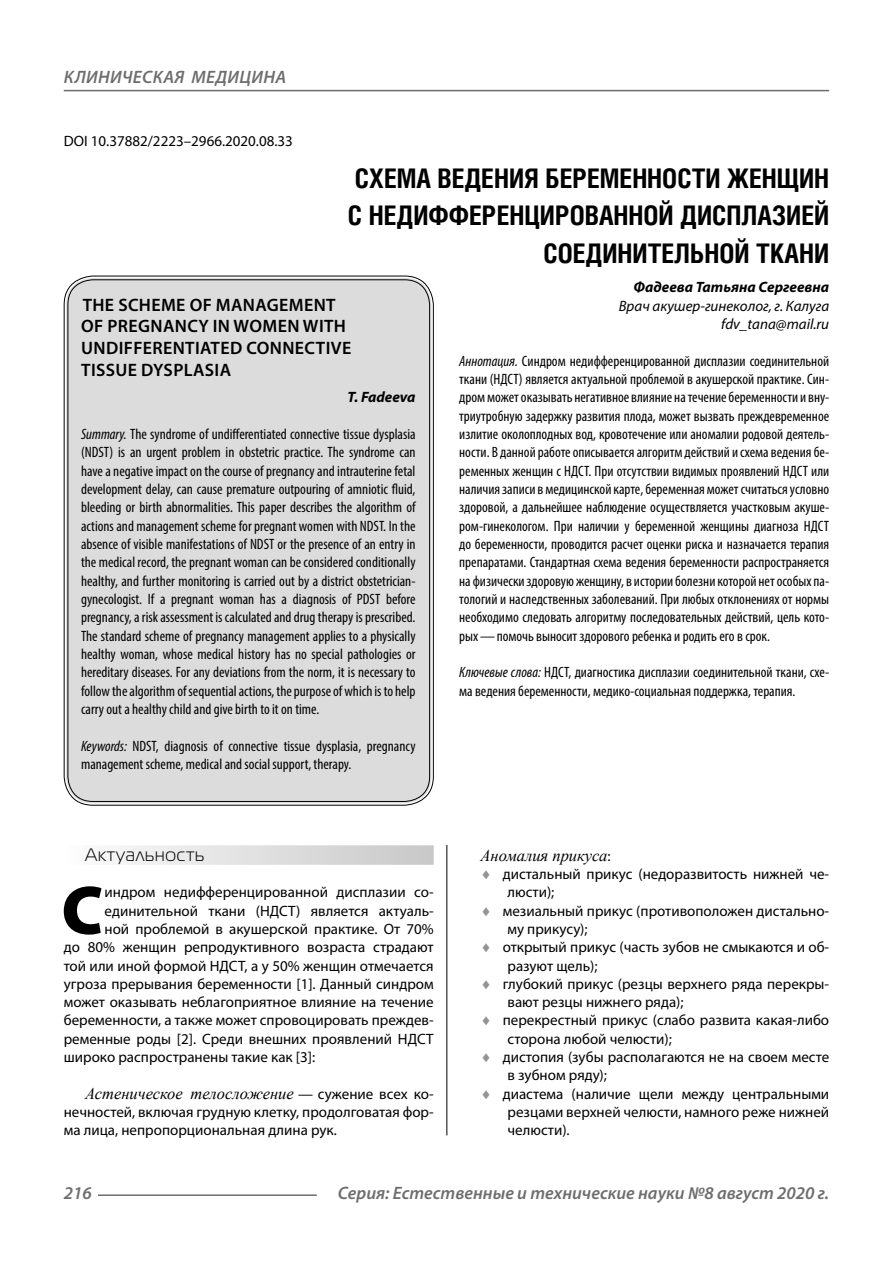
<style>
.page{position:relative;width:893px;height:1263px;background:#fff}
.page>*{position:absolute;margin:0;border:0;box-sizing:border-box;transform-origin:0 0}
.Bukvica{font:900 69.3px "Myriad Pro";color:#000}
.Header{font:700 27px/37.5px "Helios Cond C";color:#000;text-align:right}
.Header-eng{font:600 18px/21.6px "Myriad Pro";letter-spacing:.02em;color:#000}
.t1{font:italic 600 18px "Myriad Pro";color:#6e6e6e}
.Subheader{font:18px "Magistral C";letter-spacing:.05em;color:#000}
.Normal{font:italic 16.5px "Times New Roman";color:#000}
.Annotation-rus{font:condensed 15px/18.3px "Myriad Pro";color:#000;text-align:justify}
.Annotation-eng{font:condensed 15px/18.3px "Myriad Pro";color:#000;text-align:justify}
.Normal-2{font:15px/18.3px "Myriad Pro";color:#000}
.Bukvica-2{font:15px "Myriad Pro";color:#000}
.DOI{font:15px "Myriad Pro";color:#000}
.Author-doc{font:italic 15px "Myriad Pro";color:#000}
.Author{font:italic 700 15px "Myriad Pro";color:#000}
.Author-email{font:italic 15px "Myriad Pro";color:#000}
.Author-eng{font:italic 700 15px "Myriad Pro";letter-spacing:-.005em;color:#000}
.s1{font-style:italic}
.s2{font-family:"Myriad Pro";font-style:normal;font-size:15px}
.s3{color:#949494}
</style>
<div class="page">
<hr style="left:446px;top:842px;width:1px;height:293px;background:#000">
<div style="left:64px;top:845px;width:370px;height:20px;background:linear-gradient(to right,#fcfcfc,#c8c8c8)"></div>
<div style="left:66px;top:278px;width:365px;height:525px;background:#dcdcdc;border-radius:27px"></div>
<hr style="left:98px;top:1194px;width:219px;height:2px;background:#6e6e6e">
<hr style="left:64px;top:90px;width:765px;height:1px;background:#6e6e6e">
<p class="t1" style="left:64px;top:66px;width:23px">Клиническая</p>
<p class="t1" style="left:191px;top:66px;width:13px">меди</p>
<p class="t1" style="left:240px;top:66px;width:25px">цина</p>
<p class="DOI" style="left:64px;top:132px;width:231px">DOI 10.37882/2223–2966.2020.08.33</p>
<p class="Header" style="left:348px;top:159px;width:483px">СХЕМА ВЕДЕНИЯ БЕРЕМЕННОСТИ ЖЕНЩИН<br>С НЕДИФФЕРЕНЦИРОВАННОЙ ДИСПЛАЗИЕЙ<br>СОЕДИНИТЕЛЬНОЙ ТКАНИ</p>
<p class="Author" style="left:634px;top:278px;width:197px">Фадеева Татьяна Сергеевна</p>
<p class="Author-doc" style="left:619px;top:296px;width:212px">Врач акушер-гинеколог, г. Калуга</p>
<p class="Author-email" style="left:721px;top:315px;width:110px">fdv_tana@mail.ru</p>
<p class="Annotation-rus" style="left:459px;top:351px;width:371px"><span class="s1">Аннотация.</span> Синдром недифференцированной дисплазии соединительной ткани (НДСТ) является актуальной проблемой в акушерской практике. Син&shy;дром может оказывать негативное влияние на течение беременности и вну&shy;триутробную задержку развития плода, может вызвать преждевременное излитие околоплодных вод, кровотечение или аномалии родовой деятель&shy;ности. В данной работе описывается алгоритм действий и схема ведения бе&shy;ременных женщин с НДСТ. При отсутствии видимых проявлений НДСТ или наличия записи в медицинской карте, беременная может считаться условно здоровой, а дальнейшее наблюдение осуществляется участковым акуше&shy;ром-гинекологом. При наличии у беременной женщины диагноза НДСТ до беременности, проводится расчет оценки риска и назначается терапия препаратами. Стандартная схема ведения беременности распространяется на физически здоровую женщину, в истории болезни которой нет особых па&shy;тологий и наследственных заболеваний. При любых отклонениях от нормы необходимо следовать алгоритму последовательных действий, цель кото&shy;рых—помочь выносит здорового ребенка и родить его в срок.</p>
<p class="Annotation-rus" style="left:459px;top:663px;width:371px"><span class="s1">Ключевые слова:</span> НДСТ, диагностика дисплазии соединительной ткани, схе&shy;ма ведения беременности, медико-социальная поддержка, терапия.</p>
<p class="Header-eng" style="left:81px;top:293px;width:272px">THE SCHEME OF MANAGEMENT<br>OF PREGNANCY IN WOMEN WITH<br>UNDIFFERENTIATED CONNECTIVE<br>TISSUE DYSPLASIA</p>
<p class="Author-eng" style="left:347px;top:388px;width:70px">T. Fadeeva</p>
<p class="Annotation-eng" style="left:81px;top:425px;width:336px"><span class="s1">Summary.</span> The syndrome of undifferentiated connective tissue dysplasia (NDST) is an urgent problem in obstetric practice. The syndrome can have a negative impact on the course of pregnancy and intrauterine fetal development delay, can cause premature outpouring of amniotic fluid, bleeding or birth abnormalities. This paper describes the algorithm of actions and management scheme for pregnant women with NDST. In the absence of visible manifestations of NDST or the presence of an entry in the medical record, the pregnant woman can be considered conditionally healthy, and further monitoring is carried out by a district obstetrician&shy;gynecologist. If a pregnant woman has a diagnosis of PDST before pregnancy, a risk assessment is calculated and drug therapy is prescribed.<br>The standard scheme of pregnancy management applies to a physically healthy woman, whose medical history has no special pathologies or hereditary diseases. For any deviations from the norm, it is necessary to follow the algorithm of sequential actions, the purpose of which is to help carry out a healthy child and give birth to it on time.</p>
<p class="Annotation-eng" style="left:81px;top:736px;width:336px"><span class="s1">Keywords:</span> NDST, diagnosis of connective tissue dysplasia, pregnancy management scheme, medical and social support, therapy.</p>
<p class="Subheader" style="left:85px;top:845px;width:121px">Актуальность</p>
<p class="Bukvica" style="left:61px;top:864px;width:43px">С</p>
<p class="Bukvica-2" style="left:105px;top:883px;width:331px">индром недифференцированной дисплазии со-</p>
<p class="Bukvica-2" style="left:105px;top:901px;width:331px">единительной ткани (НДСТ) является актуаль-</p>
<p class="Bukvica-2" style="left:105px;top:919px;width:331px">ной проблемой в акушерской практике. От 70%</p>
<p class="Bukvica-2" style="left:64px;top:938px;width:371px">до 80% женщин репродуктивного возраста страдают</p>
<p class="Bukvica-2" style="left:64px;top:956px;width:371px">той или иной формой НДСТ, а у 50% женщин отмечается</p>
<p class="Bukvica-2" style="left:64px;top:974px;width:371px">угроза прерывания беременности [1]. Данный синдром</p>
<p class="Bukvica-2" style="left:64px;top:993px;width:371px">может оказывать неблагоприятное влияние на течение</p>
<p class="Bukvica-2" style="left:64px;top:1011px;width:371px">беременности, а также может спровоцировать преждев-</p>
<p class="Bukvica-2" style="left:64px;top:1029px;width:371px">ременные роды [2]. Среди внешних проявлений НДСТ</p>
<p class="Bukvica-2" style="left:64px;top:1048px;width:253px">широко распространены такие как [3]:</p>
<p class="Normal" style="left:85px;top:1082px;width:350px">Астеническое телосложение <span class="s2">— сужение всех ко-</span></p>
<p class="Normal-2" style="left:64px;top:1103px;width:371px">нечностей, включая грудную клетку, продолговатая фор&shy;ма лица, непропорциональная длина рук.</p>
<p class="Normal" style="left:480px;top:844px;width:131px">Аномалия прикуса<span class="s2">:</span></p>
<p class="Normal-2" style="left:507px;top:864px;width:323px;text-indent:-27px"><span class="s3">♦</span> дистальный прикус (недоразвитость нижней че&shy;люсти);</p>
<p class="Normal-2" style="left:507px;top:901px;width:323px;text-indent:-27px"><span class="s3">♦</span> мезиальный прикус (противоположен дистально&shy;му прикусу);</p>
<p class="Normal-2" style="left:507px;top:938px;width:323px;text-indent:-27px"><span class="s3">♦</span> открытый прикус (часть зубов не смыкаются и об&shy;разуют щель);</p>
<p class="Normal-2" style="left:507px;top:974px;width:323px;text-indent:-27px"><span class="s3">♦</span> глубокий прикус (резцы верхнего ряда перекры&shy;вают резцы нижнего ряда);</p>
<p class="Normal-2" style="left:507px;top:1011px;width:323px;text-indent:-27px"><span class="s3">♦</span> перекрeстный прикус (слабо развита какая-либо сторона любой челюсти);</p>
<p class="Normal-2" style="left:507px;top:1048px;width:323px;text-indent:-27px"><span class="s3">♦</span> дистопия (зубы располагаются не на своем месте в зубном ряду);</p>
<p class="Normal-2" style="left:507px;top:1084px;width:323px;text-align:justify;text-indent:-27px"><span class="s3">♦</span> диастема (наличие щели между центральными резцами верхней челюсти, намного реже нижней челюсти).</p>
<p class="t1" style="left:64px;top:1182px;width:30px">216</p>
<p class="t1" style="left:338px;top:1182px;width:493px">Серия: Естественные и технические науки №8 август 2020 г.</p>
</div>
